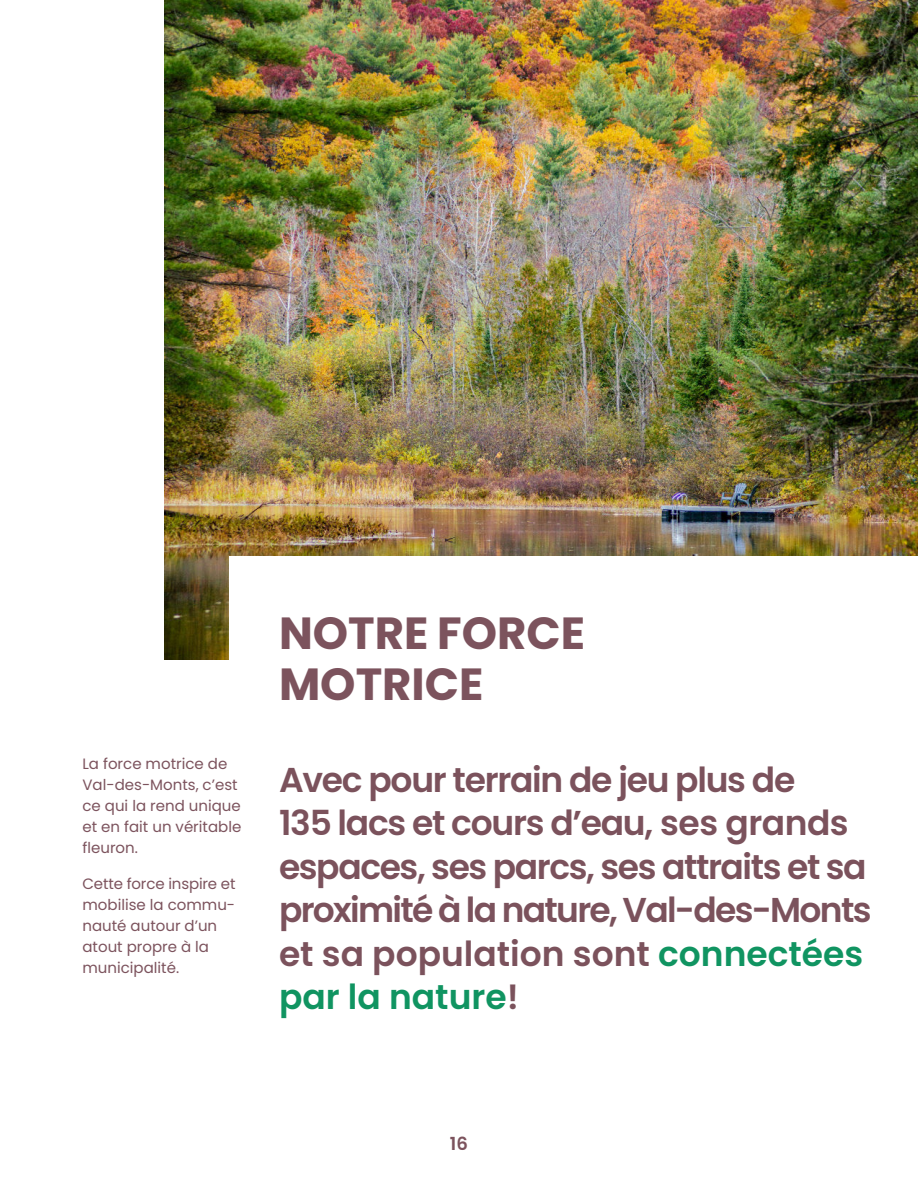
<style>
.page{position:relative;width:918px;height:1188px;background:#fff}
.page>*{position:absolute;margin:0;border:0;box-sizing:border-box;transform-origin:0 0}
.t1{font:700 45px/51px "Poppins";color:#7c535d}
.t2{font:600 34.5px/43.5px "Poppins";letter-spacing:-.035em;color:#7b525c}
.t3{font:600 18px "Poppins";color:#7c535d}
.t4{font:15px/21px "Poppins";color:#7c535d}
.s1{color:#109461}
</style>
<div class="page">
<img style="left:164px;top:0;width:754px;height:660px">
<div style="left:230px;top:556px;width:688px;height:632px;background:#fff"></div>
<p class="t4" style="left:82px;top:755px;width:160px">La force motrice de<br>Val-des-Monts, c’est ce qui la rend unique et en fait un véritable fleuron.</p>
<p class="t4" style="left:82px;top:875px;width:155px">Cette force inspire et mobilise la commu&shy;nauté autour d’un atout propre à la municipalité.</p>
<h1 class="t1" style="left:279px;top:611px;width:308px">NOTRE FORCE<br>MOTRICE</h1>
<p class="t2" style="left:279px;top:758px;width:594px">Avec pour terrain de jeu plus de<br>135 lacs et cours d’eau, ses grands espaces, ses parcs, ses attraits et sa proximité à la nature, Val-des-Monts et sa population sont <span class="s1">connectées par la nature</span>!</p>
<p class="t3" style="left:450px;top:1133px;width:20px">16</p>
</div>
